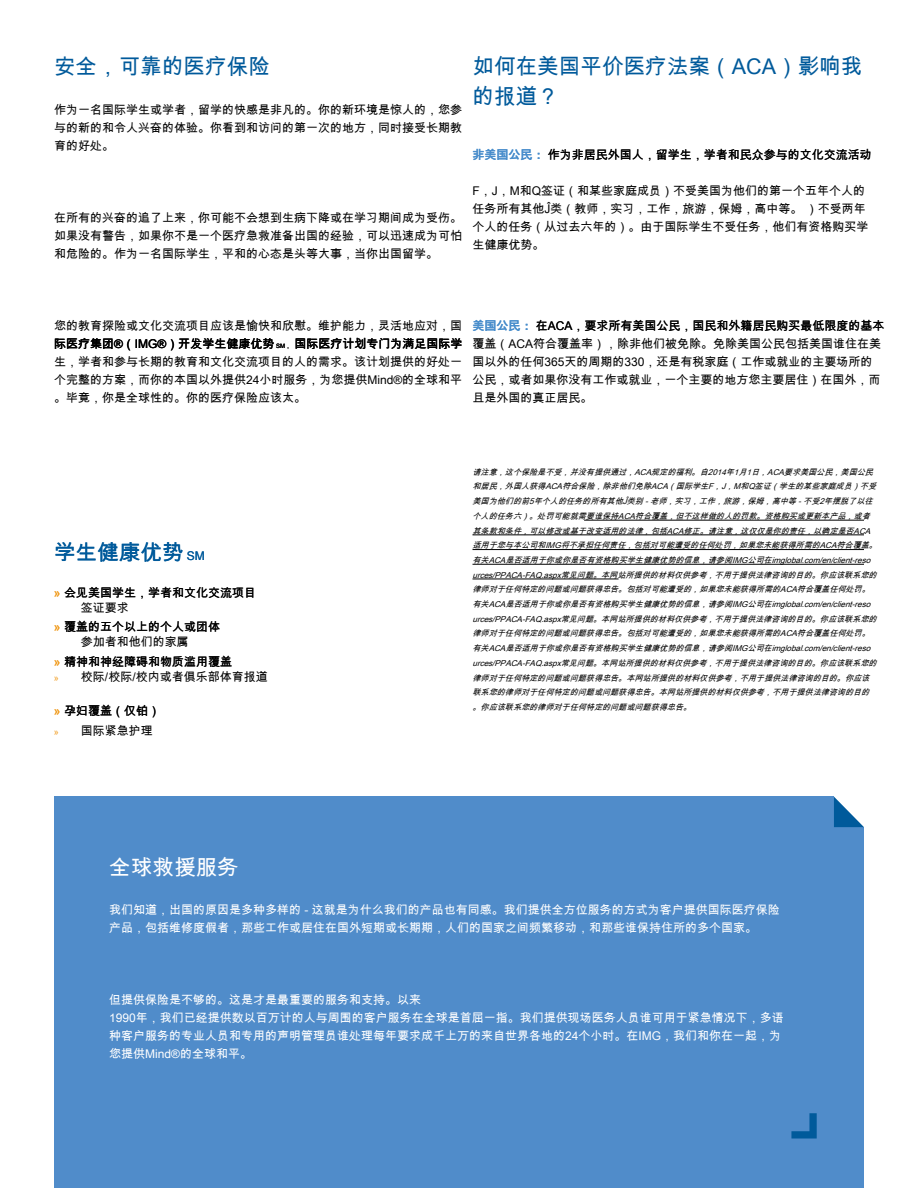
<style>
.page{position:relative;width:918px;height:1188px;background:#fff}
.page>*{position:absolute;margin:0;border:0;box-sizing:border-box;transform-origin:0 0}
.t1{font:21.6px/29.2px "Arial Unicode MS";color:#005a9b}
.t2{font:21.6px "Arial Unicode MS";color:#fff}
.t3{font:12px/18px "Arial Unicode MS";color:#000}
.t4{font:12px/18px "Arial Unicode MS";color:#fff}
.t5{font:italic 8.1px/14.7px "Arial Unicode MS";color:#000}
.s1{font-weight:700;color:#4a8ecc}
.s2{font-size:6px}
.s3{font-size:12px}
.s4{color:#f19d21}
.s5{font-size:9px;color:#f19d21}
</style>
<div class="page">
<div style="left:54px;top:797px;width:810px;height:391px;background:#508cca"></div>
<hr style="left:584px;top:520px;width:280px;height:1px;background:#000">
<hr style="left:472px;top:535px;width:392px;height:1px;background:#000">
<hr style="left:472px;top:549px;width:392px;height:1px;background:#000">
<hr style="left:472px;top:564px;width:392px;height:1px;background:#000">
<hr style="left:472px;top:579px;width:147px;height:1px;background:#000">
<svg style="left:834px;top:797px;width:30px;height:30px"></svg>
<svg style="left:791px;top:1113px;width:26px;height:25px"></svg>
<h1 class="t1" style="left:54px;top:51px;width:217px">安全，可靠的医疗保险</h1>
<h2 class="t3" style="left:54px;top:100px;width:409px;text-align:justify">作为一名国际学生或学者，留学的快感是非凡的。你的新环境是惊人的，您参与的新的和令人兴奋的体验。你看到和访问的第一次的地方，同时接受长期教育的好处。</h2>
<h2 class="t3" style="left:54px;top:208px;width:409px;text-align:justify">在所有的兴奋的追了上来，你可能不会想到生病下降或在学习期间成为受伤。如果没有警告，如果你不是一个医疗急救准备出国的经验，可以迅速成为可怕和危险的。作为一名国际学生，平和的心态是头等大事，当你出国留学。</h2>
<h1 class="t1" style="left:472px;top:51px;width:392px">如何在美国平价医疗法案（ACA）影响我的报道？</h1>
<h2 class="t3" style="left:472px;top:145px;width:401px"><span class="s1">非美国公民：</span> 作为非居民外国人，留学生，学者和民众参与的文化交流活动</h2>
<h2 class="t3" style="left:472px;top:181px;width:397px">F，J，M和Q签证（和某些家庭成员）不受美国为他们的第一个五年个人的任务所有其他Ĵ类（教师，实习，工作，旅游，保姆，高中等。 ）不受两年个人的任务（从过去六年的）。由于国际学生不受任务，他们有资格购买学生健康优势。</h2>
<h2 class="t3" style="left:54px;top:316px;width:410px;text-align:justify">您的教育探险或文化交流项目应该是愉快和欣慰。维护能力，灵活地应对，国际医疗集团®（IMG®）开发学生健康优势 <span class="s2">SM，</span> 国际医疗计划专门为满足国际学生，学者和参与长期的教育和文化交流项目的人的需求。该计划提供的好处一个完整的方案，而你的本国以外提供24小时服务，为您提供Mind®的全球和平。毕竟，你是全球性的。你的医疗保险应该太。</h2>
<h2 class="t3" style="left:472px;top:316px;width:414px"><span class="s1">美国公民：</span> 在ACA，要求所有美国公民，国民和外籍居民购买最低限度的基本覆盖（ACA符合覆盖率），除非他们被免除。免除美国公民包括美国谁住在美国以外的任何365天的周期的330，还是有税家庭（工作或就业的主要场所的公民，或者如果你没有工作或就业，一个主要的地方您主要居住）在国外，而且是外国的真正居民。</h2>
<h1 class="t1" style="left:54px;top:537px;width:152px">学生健康优势 <span class="s3">SM</span></h1>
<h2 class="t3" style="left:81px;top:585px;width:177px;line-height:15px;text-indent:-27px"><span class="s4">»</span> 会见美国学生，学者和文化交流项目签证要求</h2>
<h2 class="t3" style="left:54px;top:619px;width:168px;line-height:15px;text-align:center"><span class="s4">»</span> 覆盖的五个以上的个人或团体参加者和他们的家属</h2>
<h2 class="t3" style="left:54px;top:654px;width:215px;line-height:15px"><span class="s4">»</span> 精神和神经障碍和物质滥用覆盖<br><span class="s5">»</span> 校际/校际/校内或者俱乐部体育报道</h2>
<h2 class="t3" style="left:54px;top:701px;width:108px;line-height:19.5px"><span class="s4">»</span> 孕妇覆盖（仅铂）<span class="s5">»</span> 国际紧急护理</h2>
<p class="t5" style="left:472px;top:464px;width:409px">请注意，这个保险是不受，并没有提供通过，ACA规定的福利。自2014年1月1日，ACA要求美国公民，美国公民和居民，外国人获得ACA符合保险，除非他们免除ACA（国际学生F，J，M和Q签证（学生的某些家庭成员）不受美国为他们的前5年个人的任务的所有其他Ĵ类别 -老师，实习，工作，旅游，保姆，高中等 -不受2年摆脱了以往个人的任务六）。处罚可能就需要谁保持ACA符合覆盖，但不这样做的人的罚款。资格购买或更新本产品，或者其条款和条件，可以修改或基于改变适用的法律，包括ACA修正。请注意，这仅仅是你的责任，以确定是否ACA适用于您与本公司和IMG将不承担任何责任，包括对可能遭受的任何处罚，如果您未能获得所需的ACA符合覆盖。有关ACA是否适用于你或你是否有资格购买学生健康优势的信息，请参阅IMG公司在imglobal.com/en/client-reso urces/PPACA-FAQ.aspx常见问题。本网站所提供的材料仅供参考，不用于提供法律咨询的目的。你应该联系您的律师对于任何特定的问题或问题获得忠告。包括对可能遭受的，如果您未能获得所需的ACA符合覆盖任何处罚。有关ACA是否适用于你或你是否有资格购买学生健康优势的信息，请参阅IMG公司在imglobal.com/en/client-reso urces/PPACA-FAQ.aspx常见问题。本网站所提供的材料仅供参考，不用于提供法律咨询的目的。你应该联系您的律师对于任何特定的问题或问题获得忠告。包括对可能遭受的，如果您未能获得所需的ACA符合覆盖任何处罚。有关ACA是否适用于你或你是否有资格购买学生健康优势的信息，请参阅IMG公司在imglobal.com/en/client-reso urces/PPACA-FAQ.aspx常见问题。本网站所提供的材料仅供参考，不用于提供法律咨询的目的。你应该联系您的律师对于任何特定的问题或问题获得忠告。本网站所提供的材料仅供参考，不用于提供法律咨询的目的。你应该联系您的律师对于任何特定的问题或问题获得忠告。本网站所提供的材料仅供参考，不用于提供法律咨询的目的。你应该联系您的律师对于任何特定的问题或问题获得忠告。</p>
<h1 class="t2" style="left:109px;top:852px;width:131px">全球救援服务</h1>
<h2 class="t4" style="left:109px;top:901px;width:672px">我们知道，出国的原因是多种多样的 - 这就是为什么我们的产品也有同感。我们提供全方位服务的方式为客户提供国际医疗保险产品，包括维修度假者，那些工作或居住在国外短期或长期期，人们的国家之间频繁移动，和那些谁保持住所的多个国家。</h2>
<h2 class="t4" style="left:109px;top:991px;width:676px">但提供保险是不够的。这是才是最重要的服务和支持。以来<br>1990年，我们已经提供数以百万计的人与周围的客户服务在全球是首屈一指。我们提供现场医务人员谁可用于紧急情况下，多语种客户服务的专业人员和专用的声明管理员谁处理每年要求成千上万的来自世界各地的24个小时。在IMG，我们和你在一起，为您提供Mind®的全球和平。</h2>
</div>
